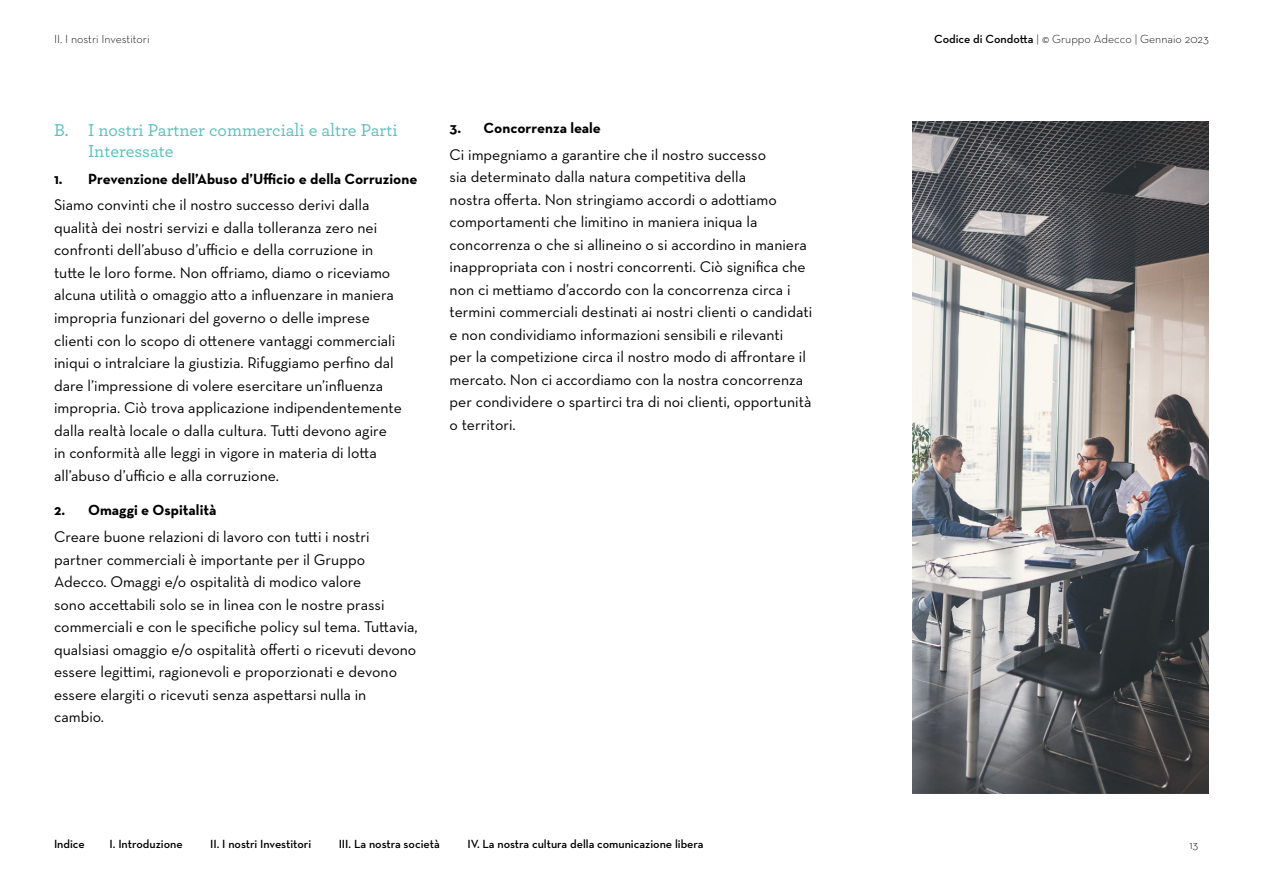
<style>
.page{position:relative;width:1263px;height:893px;background:#fff}
.page>*{position:absolute;margin:0;border:0;box-sizing:border-box;transform-origin:0 0}
.t1{font:500 18px/21.6px "Archer";color:#5ebfbc}
.t2{font:15.75px/22.5px "Neutraface Text";color:#000}
.t3{font:700 15px "Neutraface Text";color:#000}
.t4{font:600 12px "Neutraface Text";color:#000}
.t5{font:300 12px "Neutraface Text";color:#000}
.s1{font-weight:600}
</style>
<div class="page">
<img style="left:912px;top:121px;width:297px;height:672px">
<p class="t5" style="left:54px;top:32px;width:97px">II. I nostri Investitori</p>
<p class="t1" style="left:88px;top:118px;width:311px;text-indent:-34px">B. I nostri Partner commerciali e altre Parti<br>Interessate</p>
<p class="t3" style="left:54px;top:169px;width:365px">1. Prevenzione dell’Abuso d’Ufficio e della Corruzione</p>
<p class="t2" style="left:54px;top:194px;width:349px">Siamo convinti che il nostro successo derivi dalla qualità dei nostri servizi e dalla tolleranza zero nei confronti dell’abuso d’ufficio e della corruzione in tutte le loro forme. Non offriamo, diamo o riceviamo alcuna utilità o omaggio atto a influenzare in maniera impropria funzionari del governo o delle imprese clienti con lo scopo di ottenere vantaggi commerciali iniqui o intralciare la giustizia. Rifuggiamo perfino dal dare l’impressione di volere esercitare un’influenza impropria. Ciò trova applicazione indipendentemente dalla realtà locale o dalla cultura. Tutti devono agire in conformità alle leggi in vigore in materia di lotta all’abuso d’ufficio e alla corruzione.</p>
<p class="t3" style="left:54px;top:501px;width:164px">2. Omaggi e Ospitalità</p>
<p class="t2" style="left:54px;top:525px;width:365px">Creare buone relazioni di lavoro con tutti i nostri partner commerciali è importante per il Gruppo Adecco. Omaggi e/o ospitalità di modico valore<br>sono accettabili solo se in linea con le nostre prassi commerciali e con le specifiche policy sul tema. Tuttavia, qualsiasi omaggio e/o ospitalità offerti o ricevuti devono essere legittimi, ragionevoli e proporzionati e devono essere elargiti o ricevuti senza aspettarsi nulla in cambio.</p>
<p class="t3" style="left:450px;top:118px;width:153px">3. Concorrenza leale</p>
<p class="t2" style="left:450px;top:143px;width:364px">Ci impegniamo a garantire che il nostro successo<br>sia determinato dalla natura competitiva della<br>nostra offerta. Non stringiamo accordi o adottiamo comportamenti che limitino in maniera iniqua la concorrenza o che si allineino o si accordino in maniera inappropriata con i nostri concorrenti. Ciò significa che non ci mettiamo d’accordo con la concorrenza circa i termini commerciali destinati ai nostri clienti o candidati e non condividiamo informazioni sensibili e rilevanti<br>per la competizione circa il nostro modo di affrontare il mercato. Non ci accordiamo con la nostra concorrenza per condividere o spartirci tra di noi clienti, opportunità o territori.</p>
<p class="t4" style="left:54px;top:837px;width:32px">Indice</p>
<p class="t4" style="left:110px;top:837px;width:75px">I. Introduzione</p>
<p class="t4" style="left:210px;top:837px;width:102px">II. I nostri Investitori</p>
<p class="t4" style="left:339px;top:837px;width:103px">III. La nostra società</p>
<p class="t4" style="left:467px;top:837px;width:238px">IV. La nostra cultura della comunicazione libera</p>
<p class="t5" style="left:934px;top:32px;width:276px"><span class="s1">Codice di Condotta</span> | © Gruppo Adecco | Gennaio 2023</p>
<p class="t5" style="left:1189px;top:837px;width:10px">13</p>
</div>
